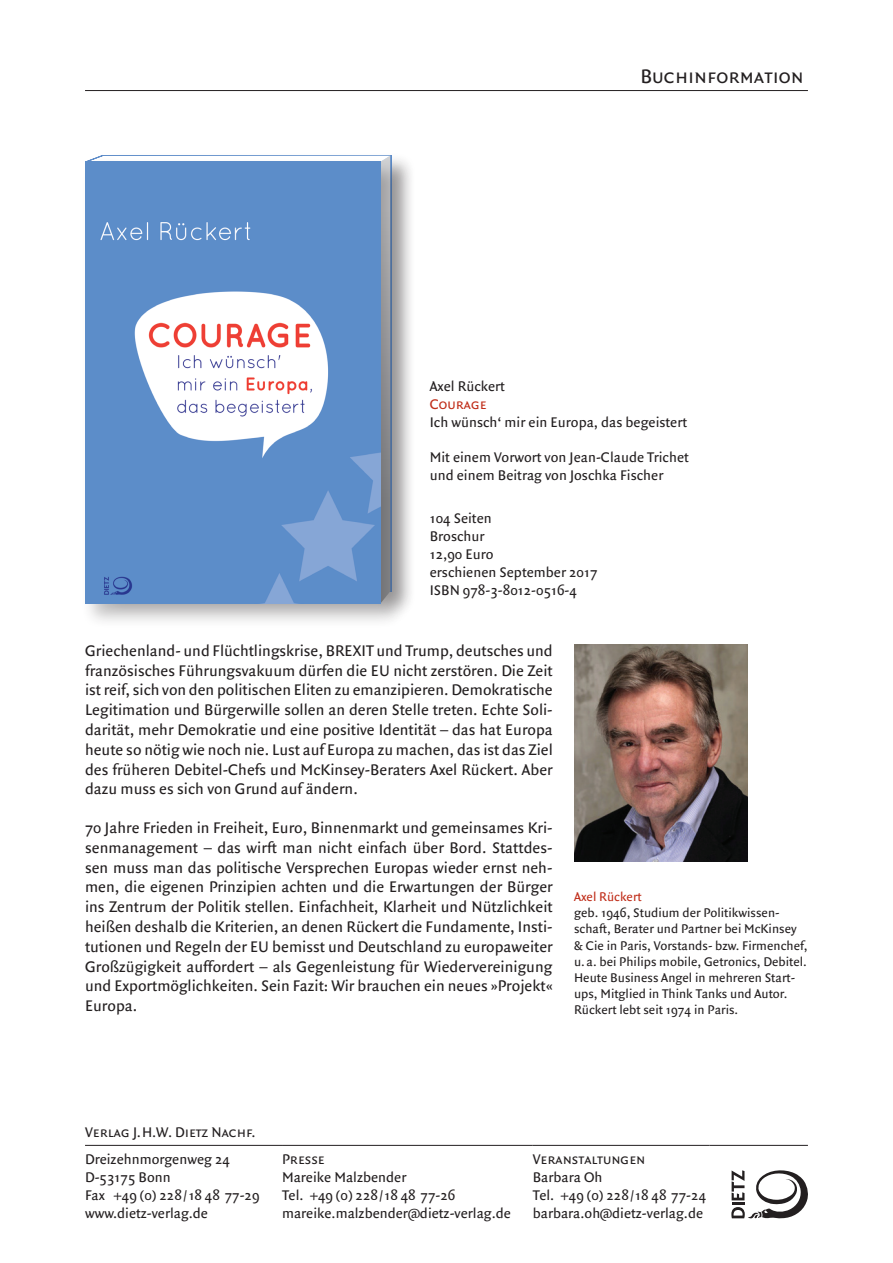
<style>
.page{position:relative;width:893px;height:1263px;background:#fff}
.page>*{position:absolute;margin:0;border:0;box-sizing:border-box;transform-origin:0 0}
.t1{font:21px "Quadraat Sans Small Caps";color:#231f20}
.t2{font:16.5px/19.8px "Quadraat Sans";color:#231f20;text-align:justify}
.t3{font:15px/18px "Quadraat Sans";color:#231f20}
.t4{font:15px "Quadraat Sans Small Caps";color:#231f20}
.t5{font:15px "Quadraat Sans Small Caps";color:#c02d19}
.t6{font:13.5px/16.2px "Quadraat Sans";color:#231f20}
.t7{font:13.5px "Quadraat Sans";color:#c02d19}
</style>
<div class="page">
<div style="left:376px;top:154px;width:39px;height:472px;background:#231f20;opacity:.28"></div>
<div style="left:81px;top:158px;width:324px;height:470px;background:#231f20;opacity:.28"></div>
<img style="left:85px;top:162px;width:295px;height:442px">
<hr style="left:85px;top:90px;width:723px;height:1px;background:#231f20">
<hr style="left:85px;top:1145px;width:197px;height:1px;background:#231f20">
<hr style="left:282px;top:1145px;width:251px;height:1px;background:#231f20">
<hr style="left:533px;top:1145px;width:177px;height:1px;background:#231f20">
<hr style="left:710px;top:1145px;width:98px;height:1px;background:#231f20">
<svg style="left:731px;top:1170px;width:77px;height:48px"></svg>
<img style="left:574px;top:644px;width:173px;height:217px">
<p class="t1" style="left:640px;top:64px;width:165px">Buchinformation</p>
<p class="t3" style="left:430px;top:377px;width:77px">Axel Rückert</p>
<p class="t5" style="left:430px;top:395px;width:59px">Courage</p>
<p class="t3" style="left:430px;top:413px;width:259px">Ich wünsch‘ mir ein Europa, das begeistert</p>
<p class="t3" style="left:430px;top:448px;width:261px">Mit einem Vorwort von Jean-Claude Trichet und einem Beitrag von Joschka Fischer</p>
<p class="t3" style="left:430px;top:510px;width:169px">104 Seiten<br>Broschur<br>12,90 Euro<br>erschienen September 2017<br>ISBN 978-3-8012-0516-4</p>
<p class="t2" style="left:85px;top:641px;width:469px">Griechenland- und Flüchtlingskrise, BREXIT und Trump, deutsches und französisches Führungsvakuum dürfen die EU nicht zerstören. Die Zeit ist reif, sich von den politischen Eliten zu emanzipieren. Demokratische Legitimation und Bürgerwille sollen an deren Stelle treten. Echte Soli&shy;darität, mehr Demokratie und eine positive Identität – das hat Europa heute so nötig wie noch nie. Lust auf Europa zu machen, das ist das Ziel des früheren Debitel-Chefs und McKinsey-Beraters Axel Rückert. Aber dazu muss es sich von Grund auf ändern.</p>
<p class="t2" style="left:85px;top:818px;width:469px">70 Jahre Frieden in Freiheit, Euro, Binnenmarkt und gemeinsames Kri&shy;senmanagement – das wirft man nicht einfach über Bord. Stattdes&shy;sen muss man das politische Versprechen Europas wieder ernst neh&shy;men, die eigenen Prinzipien achten und die Erwartungen der Bürger ins Zentrum der Politik stellen. Einfachheit, Klarheit und Nützlichkeit heißen deshalb die Kriterien, an denen Rückert die Fundamente, Insti&shy;tutionen und Regeln der EU bemisst und Deutschland zu europaweiter Großzügigkeit auffordert – als Gegenleistung für Wiedervereinigung und Exportmöglichkeiten. Sein Fazit: Wir brauchen ein neues »Projekt« Europa.</p>
<p class="t7" style="left:574px;top:889px;width:69px">Axel Rückert</p>
<p class="t6" style="left:574px;top:905px;width:235px">geb. 1946, Studium der Politikwissen&shy;schaft, Berater und Partner bei McKinsey &amp; Cie in Paris, Vorstands- bzw. Firmenchef, u. a. bei Philips mobile, Getronics, Debitel.<br>Heute Business Angel in mehreren Start&shy;ups, Mitglied in Think Tanks und Autor.<br>Rückert lebt seit 1974 in Paris.</p>
<p class="t4" style="left:85px;top:1123px;width:172px">Verlag J.H.W. Dietz Nachf.</p>
<p class="t3" style="left:85px;top:1151px;width:176px">Dreizehnmorgenweg 24<br>D-53175 Bonn<br>Fax +49 (0) 228/18 48 77-29 www.dietz-verlag.de</p>
<p class="t4" style="left:282px;top:1151px;width:44px">Presse</p>
<p class="t3" style="left:282px;top:1169px;width:230px">Mareike Malzbender<br>Tel. +49 (0) 228/18 48 77-26 mareike.malzbender@dietz-verlag.de</p>
<p class="t4" style="left:533px;top:1151px;width:114px">Veranstaltungen</p>
<p class="t3" style="left:533px;top:1169px;width:175px">Barbara Oh<br>Tel. +49 (0) 228/18 48 77-24 barbara.oh@dietz-verlag.de</p>
</div>
